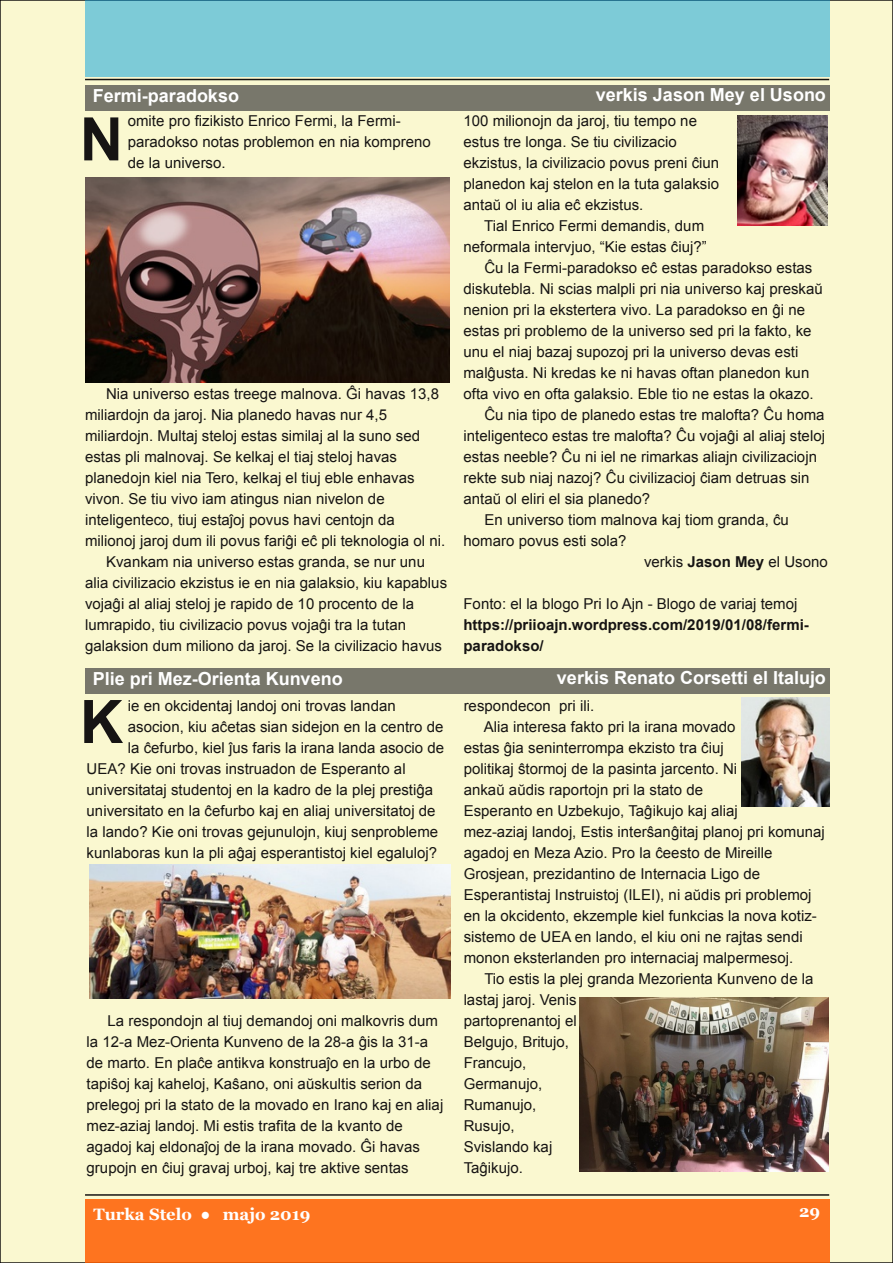
<style>
.page{position:relative;width:893px;height:1263px;background:#faf8d0}
.page>*{position:absolute;margin:0;border:0;box-sizing:border-box;transform-origin:0 0}
.t1{font:700 60px "Arial";color:#161413}
.t2{font:700 18px "Arial";color:#fff}
.t3{font:700 16.5px "Georgia";color:#fff}
.t4{font:15px/21px "Arial";letter-spacing:.005em;color:#161413}
.t5{font:700 15px/21px "Arial";color:#161413}
.s1{font-weight:700}
</style>
<div class="page">
<div style="left:85px;top:1199px;width:744px;height:64px;background:#fe741f"></div>
<hr style="left:85px;top:1194px;width:744px;height:2px;background:#161413">
<div style="left:85px;top:0;width:744px;height:77px;background:#7dcbd7"></div>
<hr style="left:85px;top:79px;width:744px;height:1px;background:#161413">
<div style="left:85px;top:86px;width:744px;height:25px;background:#78776b"></div>
<img style="left:738px;top:115px;width:89px;height:110px">
<img style="left:85px;top:177px;width:365px;height:206px">
<div style="left:85px;top:668px;width:744px;height:26px;background:#78776b"></div>
<img style="left:741px;top:698px;width:88px;height:109px">
<img style="left:89px;top:864px;width:361px;height:134px">
<img style="left:579px;top:997px;width:249px;height:174px">
<p class="t2" style="left:93px;top:86px;width:148px">Fermi-paradokso</p>
<p class="t2" style="left:596px;top:85px;width:232px">verkis Jason Mey el Usono</p>
<p class="t4" style="left:128px;top:110px;width:305px">omite pro fizikisto Enrico Fermi, la Fermi&shy;paradokso notas problemon en nia kompreno de la universo.</p>
<p class="t4" style="left:463px;top:110px;width:257px">100 milionojn da jaroj, tiu tempo ne estus tre longa. Se tiu civilizacio ekzistus, la civilizacio povus preni ĉiun planedon kaj stelon en la tuta galaksio antaŭ ol iu alia eĉ ekzistus.</p>
<p class="t4" style="left:484px;top:215px;width:221px">Tial Enrico Fermi demandis, dum</p>
<p class="t4" style="left:463px;top:236px;width:245px">neformala intervjuo, “Kie estas ĉiuj?”</p>
<p class="t4" style="left:484px;top:257px;width:329px">Ĉu la Fermi-paradokso eĉ estas paradokso estas</p>
<p class="t4" style="left:463px;top:278px;width:361px">diskutebla. Ni scias malpli pri nia universo kaj preskaŭ</p>
<p class="t4" style="left:463px;top:299px;width:343px">nenion pri la ekstertera vivo. La paradokso en ĝi ne</p>
<p class="t4" style="left:463px;top:320px;width:350px">estas pri problemo de la universo sed pri la fakto, ke</p>
<p class="t4" style="left:463px;top:341px;width:336px">unu el niaj bazaj supozoj pri la universo devas esti</p>
<p class="t4" style="left:463px;top:362px;width:347px">malĝusta. Ni kredas ke ni havas oftan planedon kun</p>
<p class="t4" style="left:463px;top:383px;width:352px">ofta vivo en ofta galaksio. Eble tio ne estas la okazo.</p>
<p class="t4" style="left:484px;top:404px;width:341px">Ĉu nia tipo de planedo estas tre malofta? Ĉu homa</p>
<p class="t4" style="left:463px;top:425px;width:363px">inteligenteco estas tre malofta? Ĉu vojaĝi al aliaj steloj</p>
<p class="t4" style="left:463px;top:446px;width:355px">estas neeble? Ĉu ni iel ne rimarkas aliajn civilizaciojn</p>
<p class="t4" style="left:463px;top:467px;width:347px">rekte sub niaj nazoj? Ĉu civilizacioj ĉiam detruas sin</p>
<p class="t4" style="left:463px;top:488px;width:188px">antaŭ ol eliri el sia planedo?</p>
<p class="t4" style="left:484px;top:509px;width:306px">En universo tiom malnova kaj tiom granda, ĉu</p>
<p class="t4" style="left:463px;top:530px;width:165px">homaro povus esti sola?</p>
<p class="t4" style="left:644px;top:551px;width:185px">verkis <span class="s1">Jason Mey</span> el Usono</p>
<p class="t4" style="left:463px;top:593px;width:335px">Fonto: el la blogo Pri Io Ajn - Blogo de variaj temoj</p>
<p class="t5" style="left:463px;top:614px;width:347px">https://priioajn.wordpress.com/2019/01/08/fermi&shy;paradokso/</p>
<h1 class="t1" style="left:80px;top:106px;width:45px">N</h1>
<p class="t4" style="left:106px;top:383px;width:335px">Nia universo estas treege malnova. Ĝi havas 13,8</p>
<p class="t4" style="left:85px;top:404px;width:304px">miliardojn da jaroj. Nia planedo havas nur 4,5</p>
<p class="t4" style="left:85px;top:425px;width:337px">miliardojn. Multaj steloj estas similaj al la suno sed</p>
<p class="t4" style="left:85px;top:446px;width:313px">estas pli malnovaj. Se kelkaj el tiaj steloj havas</p>
<p class="t4" style="left:85px;top:467px;width:331px">planedojn kiel nia Tero, kelkaj el tiuj eble enhavas</p>
<p class="t4" style="left:85px;top:488px;width:301px">vivon. Se tiu vivo iam atingus nian nivelon de</p>
<p class="t4" style="left:85px;top:509px;width:311px">inteligenteco, tiuj estaĵoj povus havi centojn da</p>
<p class="t4" style="left:85px;top:530px;width:362px">milionoj jaroj dum ili povus fariĝi eĉ pli teknologia ol ni.</p>
<p class="t4" style="left:106px;top:551px;width:320px">Kvankam nia universo estas granda, se nur unu</p>
<p class="t4" style="left:85px;top:572px;width:364px">alia civilizacio ekzistus ie en nia galaksio, kiu kapablus</p>
<p class="t4" style="left:85px;top:593px;width:331px">vojaĝi al aliaj steloj je rapido de 10 procento de la</p>
<p class="t4" style="left:85px;top:614px;width:323px">lumrapido, tiu civilizacio povus vojaĝi tra la tutan</p>
<p class="t4" style="left:85px;top:635px;width:358px">galaksion dum miliono da jaroj. Se la civilizacio havus</p>
<p class="t2" style="left:93px;top:669px;width:251px">Plie pri Mez-Orienta Kunveno</p>
<p class="t2" style="left:557px;top:667px;width:270px">verkis Renato Corsetti el Italujo</p>
<p class="t4" style="left:128px;top:696px;width:269px">ie en okcidentaj landoj oni trovas landan</p>
<p class="t4" style="left:128px;top:717px;width:317px">asocion, kiu aĉetas sian sidejon en la centro de</p>
<p class="t4" style="left:128px;top:738px;width:318px">la ĉefurbo, kiel ĵus faris la irana landa asocio de</p>
<p class="t4" style="left:87px;top:759px;width:321px">UEA? Kie oni trovas instruadon de Esperanto al</p>
<p class="t4" style="left:87px;top:780px;width:348px">universitataj studentoj en la kadro de la plej prestiĝa</p>
<p class="t4" style="left:87px;top:801px;width:350px">universitato en la ĉefurbo kaj en aliaj universitatoj de</p>
<p class="t4" style="left:87px;top:822px;width:353px">la lando? Kie oni trovas gejunulojn, kiuj senprobleme</p>
<p class="t4" style="left:87px;top:843px;width:352px">kunlaboras kun la pli aĝaj esperantistoj kiel egaluloj?</p>
<h1 class="t1" style="left:80px;top:689px;width:45px">K</h1>
<p class="t4" style="left:464px;top:696px;width:132px">respondecon pri ili.</p>
<p class="t4" style="left:484px;top:717px;width:253px">Alia interesa fakto pri la irana movado</p>
<p class="t4" style="left:464px;top:738px;width:262px">estas ĝia seninterrompa ekzisto tra ĉiuj</p>
<p class="t4" style="left:464px;top:759px;width:275px">politikaj ŝtormoj de la pasinta jarcento. Ni</p>
<p class="t4" style="left:464px;top:780px;width:241px">ankaŭ aŭdis raportojn pri la stato de</p>
<p class="t4" style="left:464px;top:801px;width:276px">Esperanto en Uzbekujo, Taĝikujo kaj aliaj</p>
<p class="t4" style="left:464px;top:822px;width:363px">mez-aziaj landoj, Estis interŝanĝitaj planoj pri komunaj</p>
<p class="t4" style="left:464px;top:843px;width:310px">agadoj en Meza Azio. Pro la ĉeesto de Mireille</p>
<p class="t4" style="left:464px;top:864px;width:298px">Grosjean, prezidantino de Internacia Ligo de</p>
<p class="t4" style="left:464px;top:885px;width:349px">Esperantistaj Instruistoj (ILEI), ni aŭdis pri problemoj</p>
<p class="t4" style="left:464px;top:906px;width:355px">en la okcidento, ekzemple kiel funkcias la nova kotiz-</p>
<p class="t4" style="left:464px;top:927px;width:341px">sistemo de UEA en lando, el kiu oni ne rajtas sendi</p>
<p class="t4" style="left:464px;top:948px;width:331px">monon eksterlanden pro internaciaj malpermesoj.</p>
<p class="t4" style="left:484px;top:969px;width:331px">Tio estis la plej granda Mezorienta Kunveno de la</p>
<p class="t4" style="left:464px;top:990px;width:114px">lastaj jaroj. Venis</p>
<p class="t4" style="left:464px;top:1011px;width:115px">partoprenantoj el</p>
<p class="t4" style="left:464px;top:1032px;width:107px">Belgujo, Britujo,</p>
<p class="t4" style="left:464px;top:1053px;width:64px">Francujo,</p>
<p class="t4" style="left:464px;top:1074px;width:80px">Germanujo,</p>
<p class="t4" style="left:464px;top:1095px;width:74px">Rumanujo,</p>
<p class="t4" style="left:464px;top:1116px;width:52px">Rusujo,</p>
<p class="t4" style="left:464px;top:1137px;width:90px">Svislando kaj</p>
<p class="t4" style="left:464px;top:1158px;width:61px">Taĝikujo.</p>
<p class="t4" style="left:87px;top:1011px;width:358px;text-indent:21px">La respondojn al tiuj demandoj oni malkovris dum la 12-a Mez-Orienta Kunveno de la 28-a ĝis la 31-a de marto. En plaĉe antikva konstruaĵo en la urbo de tapiŝoj kaj kaheloj, Kaŝano, oni aŭskultis serion da prelegoj pri la stato de la movado en Irano kaj en aliaj mez-aziaj landoj. Mi estis trafita de la kvanto de agadoj kaj eldonaĵoj de la irana movado. Ĝi havas grupojn en ĉiuj gravaj urboj, kaj tre aktive sentas</p>
<p class="t3" style="left:94px;top:1205px;width:219px">Turka Stelo ● majo 2019</p>
<p class="t3" style="left:799px;top:1201px;width:23px">29</p>
</div>
